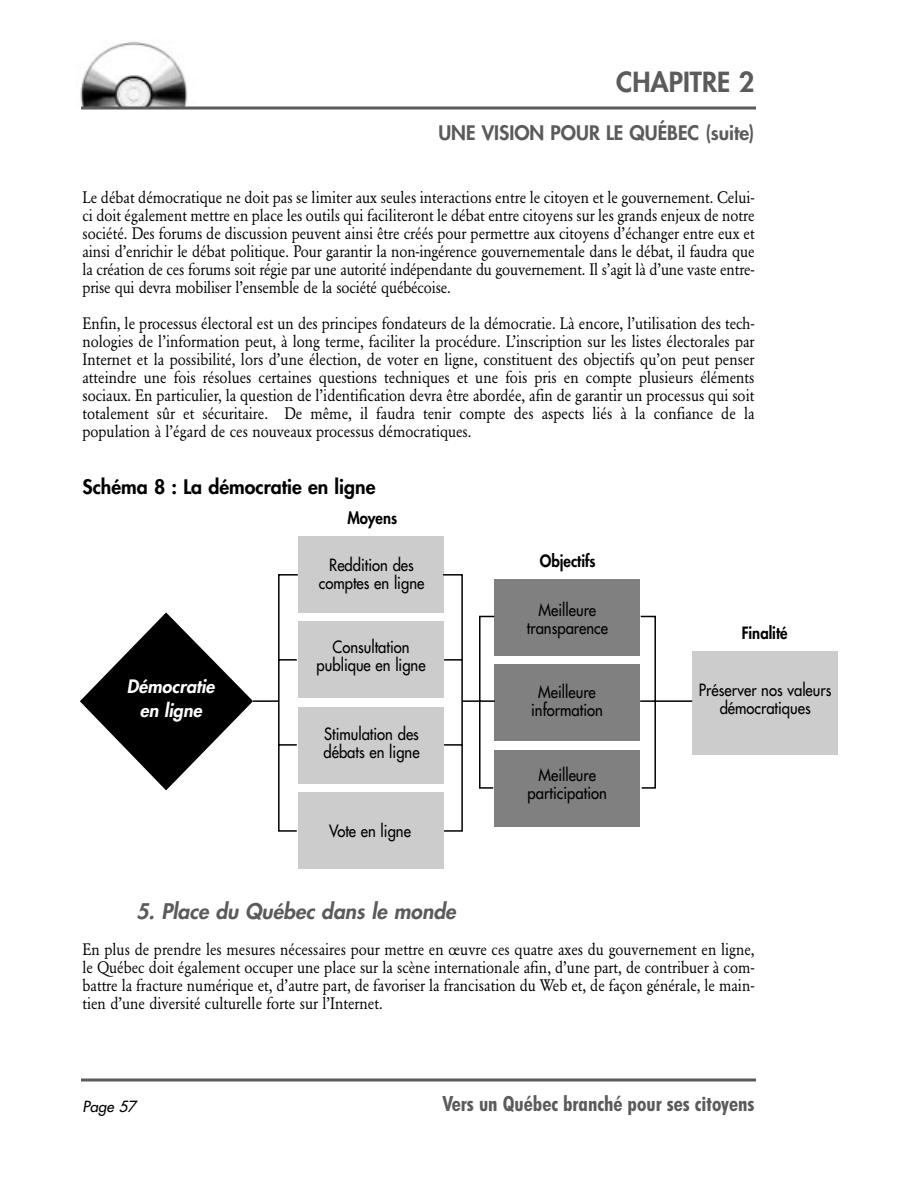
<style>
.page{position:relative;width:918px;height:1188px;background:#fff}
.page>*{position:absolute;margin:0;border:0;box-sizing:border-box;transform-origin:0 0}
.t1{font:800 27px "Futura";color:#5b5b5b}
.t2{font:700 condensed 21px "Futura BT";color:#5b5b5b}
.t3{font:italic 800 21px "Futura";color:#5b5b5b}
.t4{font:800 19.5px "Futura";color:#5b5b5b}
.t5{font:800 19.5px "Futura";color:#000}
.t6{font:italic 800 18px/24.6px "Futura";color:#fff;text-align:center}
.t7{font:16.5px/18px "Garamond BE";color:#000;text-align:justify;scale:.9 1}
.t8{font:16.5px/18px "Futura";color:#000;text-align:center;scale:.9 1}
.t9{font:800 16.5px "Futura";color:#000;scale:.9 1}
.t10{font:italic 15px "Futura";color:#000}
</style>
<div class="page">
<img style="left:80px;top:41px;width:107px;height:65px">
<svg style="left:81px;top:106px;width:675px;height:4px;background:#818181"></svg>
<svg style="left:81px;top:1078px;width:675px;height:4px;background:#838383"></svg>
<svg style="left:80px;top:612px;width:172px;height:178px"></svg>
<div style="left:298px;top:536px;width:145px;height:77px;background:#ccc"></div>
<div style="left:298px;top:793px;width:145px;height:76px;background:#ccc"></div>
<div style="left:692px;top:651px;width:146px;height:103px;background:#ccc"></div>
<svg style="left:252px;top:573px;width:442px;height:259px"></svg>
<h1 class="t1" style="left:616px;top:70px;width:140px">CHAPITRE 2</h1>
<p class="t4" style="left:438px;top:124px;width:318px">UNE VISION POUR LE QUÉBEC (suite)</p>
<p class="t7" style="left:82px;top:190px;width:748px">Le débat démocratique ne doit pas se limiter aux seules interactions entre le citoyen et le gouvernement. Celui&shy;ci doit également mettre en place les outils qui faciliteront le débat entre citoyens sur les grands enjeux de notre société. Des forums de discussion peuvent ainsi être créés pour permettre aux citoyens d’échanger entre eux et ainsi d’enrichir le débat politique. Pour garantir la non-ingérence gouvernementale dans le débat, il faudra que la création de ces forums soit régie par une autorité indépendante du gouvernement. Il s’agit là d’une vaste entre&shy;prise qui devra mobiliser l’ensemble de la société québécoise.</p>
<p class="t7" style="left:82px;top:316px;width:748px">Enfin, le processus électoral est un des principes fondateurs de la démocratie. Là encore, l’utilisation des tech&shy;nologies de l’information peut, à long terme, faciliter la procédure. L’inscription sur les listes électorales par Internet et la possibilité, lors d’une élection, de voter en ligne, constituent des objectifs qu’on peut penser atteindre une fois résolues certaines questions techniques et une fois pris en compte plusieurs éléments sociaux. En particulier, la question de l’identification devra être abordée, afin de garantir un processus qui soit totalement sûr et sécuritaire. De même, il faudra tenir compte des aspects liés à la confiance de la population à l’égard de ces nouveaux processus démocratiques.</p>
<p class="t5" style="left:82px;top:477px;width:294px">Schéma 8 : La démocratie en ligne</p>
<p class="t9" style="left:347px;top:510px;width:57px">Moyens</p>
<p class="t8" style="left:319px;top:557px;width:119px">Reddition des comptes en ligne</p>
<p class="t8" style="left:317px;top:639px;width:123px">Consultation publique en ligne</p>
<p class="t9" style="left:540px;top:553px;width:64px">Objectifs</p>
<p class="t8" style="left:527px;top:602px;width:92px">Meilleure transparence</p>
<p class="t9" style="left:742px;top:625px;width:52px">Finalité</p>
<p class="t6" style="left:127px;top:675px;width:89px">Démocratie en ligne</p>
<p class="t8" style="left:699px;top:682px;width:149px">Préserver nos valeurs démocratiques</p>
<p class="t8" style="left:531px;top:684px;width:81px">Meilleure information</p>
<p class="t8" style="left:324px;top:726px;width:108px;text-align:left">Stimulation des débats en ligne</p>
<p class="t8" style="left:329px;top:823px;width:93px">Vote en ligne</p>
<p class="t8" style="left:528px;top:767px;width:90px">Meilleure participation</p>
<p class="t3" style="left:136px;top:901px;width:321px">5. Place du Québec dans le monde</p>
<p class="t7" style="left:82px;top:942px;width:748px">En plus de prendre les mesures nécessaires pour mettre en œuvre ces quatre axes du gouvernement en ligne, le Québec doit également occuper une place sur la scène internationale afin, d’une part, de contribuer à com&shy;battre la fracture numérique et, d’autre part, de favoriser la francisation du Web et, de façon générale, le main&shy;tien d’une diversité culturelle forte sur l’Internet.</p>
<p class="t10" style="left:82px;top:1099px;width:55px">Page 57</p>
<p class="t2" style="left:443px;top:1095px;width:313px">Vers un Québec branché pour ses citoyens</p>
</div>
